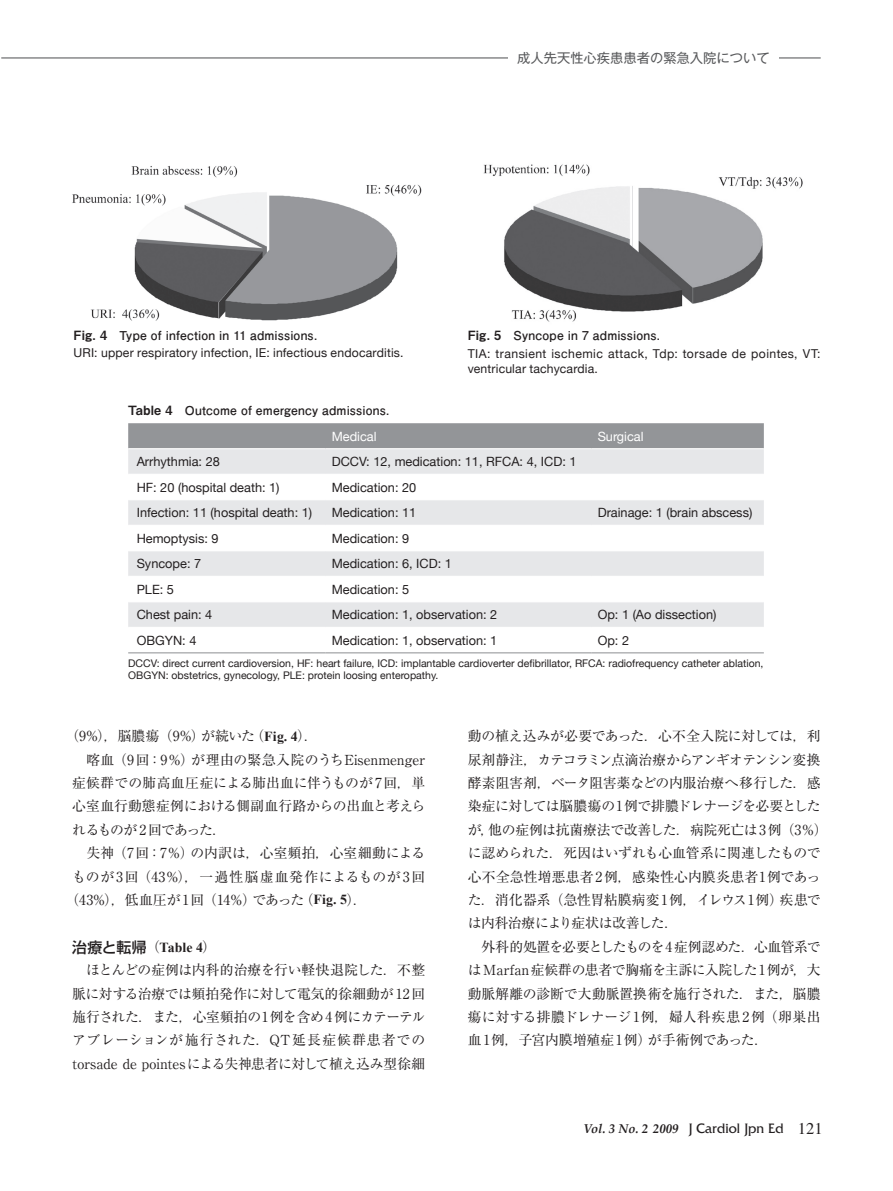
<style>
.page{position:relative;width:893px;height:1191px;background:#fff}
.page>*{position:absolute;margin:0;border:0;box-sizing:border-box;transform-origin:0 0}
.t1{font:13.8px/23.4px "Ryumin Pro";letter-spacing:-.01em;color:#231f20;text-align:justify}
.t2{font:13.8px "Ryumin Pro";letter-spacing:-.03em;color:#231f20}
.t3{font:13.8px "Ryumin Pro";letter-spacing:.065em;color:#231f20}
.t4{font:13.8px "Ryumin Pro";letter-spacing:.01em;color:#231f20}
.t5{font:700 13.8px "Times New Roman";color:#231f20}
.t6{font:13.8px "Ryumin Pro";letter-spacing:-.065em;color:#231f20}
.t7{font:13.35px "Gothic MB101 Pro";color:#57585a}
.t8{font:12.75px "Helvetica Neue";color:#231f20}
.t9{font:italic 700 12.75px "Palatino";color:#231f20}
.t10{font:12.75px "Helvetica Neue";color:#fff}
.t11{font:700 12.15px "Futo Go B101 Pro";letter-spacing:.015em;color:#231f20}
.t12{font:12.15px/15.6px "Helvetica Neue";letter-spacing:.035em;color:#231f20}
.t13{font:12.15px "Helvetica Neue";letter-spacing:.015em;color:#231f20}
.t14{font:10.5px/11.7px "Helvetica Neue";color:#231f20}
.s1{font-family:"Midashi Go Pro MB31";font-weight:400;font-size:12.75px}
.s2{font-family:"Times New Roman";font-weight:700}
.s3{font-family:"Shin Go Pro";font-weight:500;font-size:14.85px}
.s4{font-family:"Ryumin Pro";font-weight:400}
.s5{font-family:"Friz Quadrata";font-weight:400;font-style:normal;font-size:14.4px}
.s6{font-family:"Times";font-weight:400;font-style:normal;font-size:16.5px}
</style>
<div class="page">
<hr style="left:1px;top:57px;width:820px;height:1px;background:#57585a">
<div style="left:508px;top:37px;width:270px;height:42px;background:#fff"></div>
<img style="left:72px;top:166px;width:350px;height:155px">
<img style="left:483px;top:164px;width:320px;height:158px">
<div style="left:128px;top:423px;width:636px;height:25px;background:#939598"></div>
<div style="left:128px;top:449px;width:636px;height:25px;background:#e6e7e9"></div>
<svg style="left:128px;top:500px;width:636px;height:127px;fill:#e6e7e9"></svg>
<hr style="left:128px;top:525px;width:197px;height:1px;background:#fff">
<hr style="left:325px;top:525px;width:266px;height:1px;background:#fff">
<hr style="left:591px;top:525px;width:173px;height:1px;background:#fff">
<hr style="left:128px;top:550px;width:197px;height:1px;background:#fff">
<hr style="left:325px;top:550px;width:266px;height:1px;background:#fff">
<hr style="left:591px;top:550px;width:173px;height:1px;background:#fff">
<hr style="left:128px;top:576px;width:197px;height:1px;background:#fff">
<hr style="left:325px;top:576px;width:266px;height:1px;background:#fff">
<hr style="left:591px;top:576px;width:173px;height:1px;background:#fff">
<hr style="left:128px;top:601px;width:197px;height:1px;background:#fff">
<hr style="left:325px;top:601px;width:266px;height:1px;background:#fff">
<hr style="left:591px;top:601px;width:173px;height:1px;background:#fff">
<hr style="left:128px;top:652px;width:197px;height:1px;background:#939598">
<hr style="left:325px;top:652px;width:266px;height:1px;background:#939598">
<hr style="left:591px;top:652px;width:173px;height:1px;background:#939598">
<p class="t7" style="left:517px;top:47px;width:254px">成人先天性心疾患患者の緊急入院について</p>
<p class="t11" style="left:74px;top:325px;width:245px"><span class="s1">Fig. 4</span>　Type of infection in 11 admissions.</p>
<p class="t13" style="left:74px;top:346px;width:332px">URI: upper respiratory infection, IE: infectious endocarditis.</p>
<p class="t11" style="left:468px;top:326px;width:194px"><span class="s1">Fig. 5</span>　Syncope in 7 admissions.</p>
<p class="t12" style="left:468px;top:345px;width:354px">TIA: transient ischemic attack, Tdp: torsade de pointes, VT: ventricular tachycardia.</p>
<p class="t11" style="left:128px;top:401px;width:263px"><span class="s1">Table 4</span>　Outcome of emergency admissions.</p>
<p class="t10" style="left:332px;top:429px;width:46px">Medical</p>
<p class="t10" style="left:598px;top:429px;width:47px">Surgical</p>
<p class="t8" style="left:137px;top:454px;width:85px">Arrhythmia: 28</p>
<p class="t8" style="left:332px;top:454px;width:246px">DCCV: 12, medication: 11, RFCA: 4, ICD: 1</p>
<p class="t8" style="left:137px;top:480px;width:144px">HF: 20 (hospital death: 1)</p>
<p class="t8" style="left:332px;top:480px;width:86px">Medication: 20</p>
<p class="t8" style="left:137px;top:505px;width:177px">Infection: 11 (hospital death: 1)</p>
<p class="t8" style="left:332px;top:505px;width:86px">Medication: 11</p>
<p class="t8" style="left:598px;top:505px;width:156px">Drainage: 1 (brain abscess)</p>
<p class="t8" style="left:137px;top:531px;width:83px">Hemoptysis: 9</p>
<p class="t8" style="left:332px;top:531px;width:79px">Medication: 9</p>
<p class="t8" style="left:137px;top:556px;width:66px">Syncope: 7</p>
<p class="t8" style="left:332px;top:556px;width:122px">Medication: 6, ICD: 1</p>
<p class="t8" style="left:137px;top:582px;width:39px">PLE: 5</p>
<p class="t8" style="left:332px;top:582px;width:79px">Medication: 5</p>
<p class="t8" style="left:137px;top:607px;width:77px">Chest pain: 4</p>
<p class="t8" style="left:332px;top:607px;width:167px">Medication: 1, observation: 2</p>
<p class="t8" style="left:598px;top:607px;width:120px">Op: 1 (Ao dissection)</p>
<p class="t8" style="left:137px;top:633px;width:61px">OBGYN: 4</p>
<p class="t8" style="left:332px;top:633px;width:167px">Medication: 1, observation: 1</p>
<p class="t8" style="left:598px;top:633px;width:33px">Op: 2</p>
<p class="t14" style="left:128px;top:657px;width:637px">DCCV: direct current cardioversion, HF: heart failure, ICD: implantable cardioverter defibrillator, RFCA: radiofrequency catheter ablation,<br>OBGYN: obstetrics, gynecology, PLE: protein loosing enteropathy.</p>
<p class="t1" style="left:65px;top:723px;width:254px">（9%），脳膿瘍（9%）が続いた（<span class="s2">Fig. 4</span>）．</p>
<p class="t1" style="left:72px;top:747px;width:354px">　喀血（9回：9％）が理由の緊急入院のうちEisenmenger</p>
<p class="t4" style="left:72px;top:772px;width:354px">症候群での肺高血圧症による肺出血に伴うものが7回，単</p>
<p class="t1" style="left:72px;top:793px;width:354px">心室血行動態症例における側副血行路からの出血と考えら</p>
<p class="t6" style="left:72px;top:818px;width:156px">れるものが2 回であった．</p>
<p class="t1" style="left:72px;top:840px;width:354px">　失神（7回：7％）の内訳は，心室頻拍，心室細動による</p>
<p class="t3" style="left:72px;top:865px;width:354px">ものが3回（43%），一過性脳虚血発作によるものが3回</p>
<p class="t2" style="left:65px;top:889px;width:303px">（43%），低血圧が 1回（14％）であった（<span class="s2">Fig. 5</span>）．</p>
<p class="t5" style="left:72px;top:939px;width:145px"><span class="s3">治療と転帰</span><span class="s4">（</span>Table 4<span class="s4">）</span></p>
<p class="t1" style="left:72px;top:957px;width:354px">　ほとんどの症例は内科的治療を行い軽快退院した．不整脈に対する治療では頻拍発作に対して電気的徐細動が12回施行された．また，心室頻拍の1例を含め4例にカテーテルアブレーションが施行された．QT延長症候群患者でのtorsade de pointesによる失神患者に対して植え込み型徐細</p>
<p class="t1" style="left:468px;top:723px;width:361px;text-align:left">動の植え込みが必要であった．心不全入院に対しては，利尿剤静注，カテコラミン点滴治療からアンギオテンシン変換酵素阻害剤，ベータ阻害薬などの内服治療へ移行した．感染症に対しては脳膿瘍の1例で排膿ドレナージを必要としたが，他の症例は抗菌療法で改善した．病院死亡は3例（3％）に認められた．死因はいずれも心血管系に関連したもので心不全急性増悪患者2例，感染性心内膜炎患者1例であった．消化器系（急性胃粘膜病変1例，イレウス1例）疾患では内科治療により症状は改善した．<br>　外科的処置を必要としたものを4 症例認めた．心血管系ではMarfan症候群の患者で胸痛を主訴に入院した1例が，大動脈解離の診断で大動脈置換術を施行された．また，脳膿瘍に対する排膿ドレナージ1例，婦人科疾患2例（卵巣出血1例，子宮内膜増殖症1例）が手術例であった．</p>
<p class="t9" style="left:584px;top:1121px;width:241px">Vol. 3 No. 2 2009 <span class="s5">J Cardiol Jpn Ed</span> <span class="s6">121</span></p>
</div>
